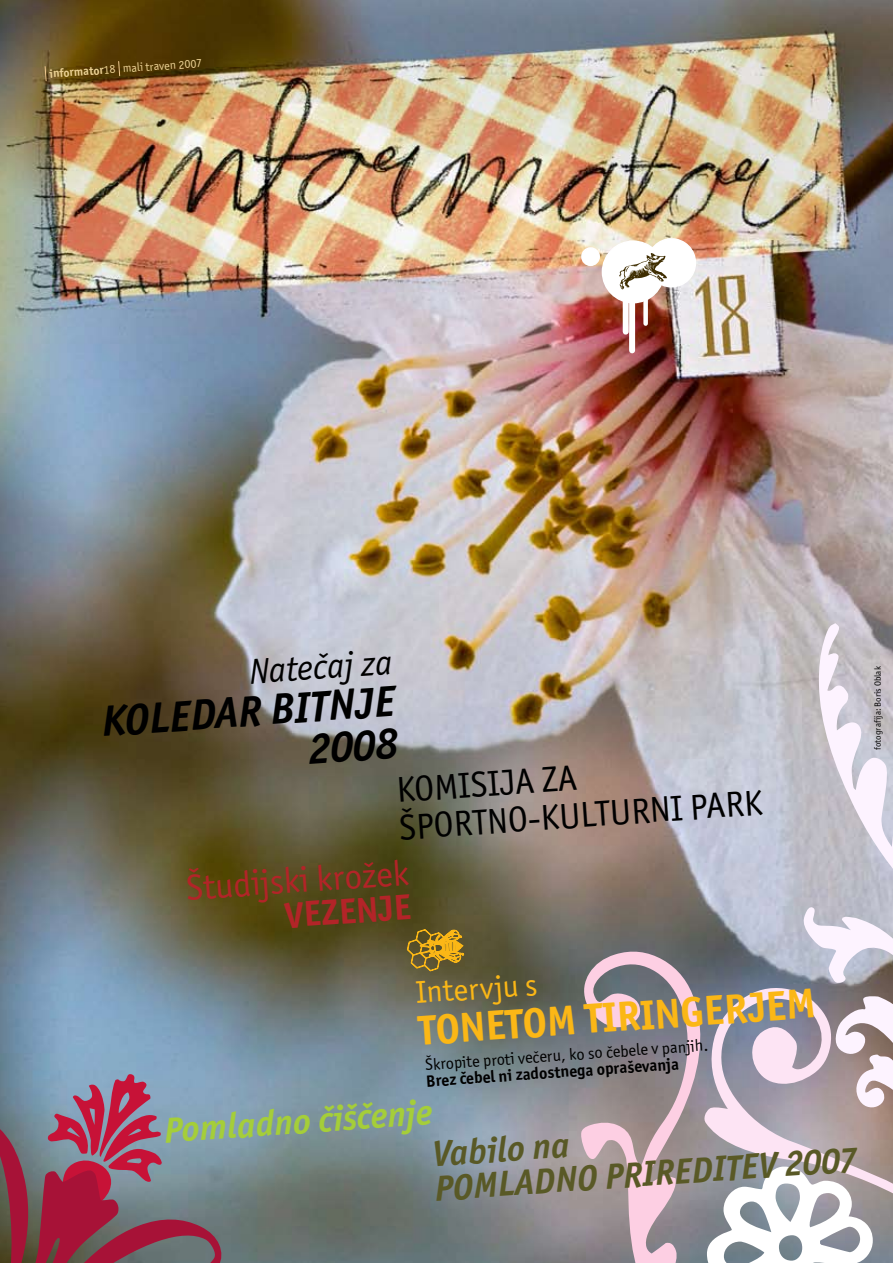
<style>
.page{position:relative;width:893px;height:1263px;background:#fff}
.page>*{position:absolute;margin:0;border:0;box-sizing:border-box;transform-origin:0 0}
.t1{font:italic 700 43.5px/42px "Officina San Itc TCE";color:#000;text-align:right}
.t2{font:700 42px "Officina San Itc TCE";color:#fbb716}
.t3{font:36px/37.5px "Officina San Itc TCE";color:#000}
.t4{font:italic 700 36px/34.5px "Officina San Itc TCE";color:#595926}
.t5{font:italic 700 36px "Officina San Itc TCE";color:#a5ce39}
.t6{font:36px "Officina San Itc TCE";color:#b32428}
.t7{font:italic 36px "Officina San Itc TCE";color:#000}
.t8{font:700 36px "Officina San Itc TCE";color:#b32428}
.t9{font:31.5px "Officina San Itc TCE";color:#fbb716}
.t10{font:16.5px "Officina San Itc TCE";color:#000}
.t11{font:700 16.5px "Officina San Itc TCE";color:#000}
.t12{font:12px "Officina San Itc TCE";color:#ebd194}
.t13{font:9px "Officina San Itc TCE";color:#000}
.s1{font-weight:700}
</style>
<div class="page">
<img style="left:0;top:0;width:893px;height:1263px">
<div style="left:629px;top:296px;width:6px;height:54px;background:#fff"></div>
<div style="left:643px;top:296px;width:5px;height:28px;background:#fff"></div>
<div style="left:602px;top:241px;width:62px;height:62px;background:#fff;border-radius:50%"></div>
<div style="left:602px;top:240px;width:63px;height:63px;border:2px solid #fff;border-radius:50%"></div>
<div style="left:648px;top:239px;width:47px;height:48px;background:#fff;border-radius:50%"></div>
<div style="left:647px;top:238px;width:49px;height:49px;border:2px solid #fff;border-radius:50%"></div>
<div style="left:582px;top:248px;width:17px;height:17px;background:#fff;border-radius:50%"></div>
<div style="left:581px;top:247px;width:19px;height:19px;border:2px solid #fff;border-radius:50%"></div>
<div style="left:623px;top:296px;width:6px;height:36px;background:#fff"></div>
<svg style="left:44px;top:66px;width:3px;height:16px"></svg>
<svg style="left:118px;top:61px;width:2px;height:16px"></svg>
<svg style="left:619px;top:253px;width:48px;height:36px"></svg>
<svg style="left:780px;top:1256px;width:93px;height:7px"></svg>
<svg style="left:0;top:1073px;width:222px;height:190px;background:#8b6175"></svg>
<svg style="left:780px;top:986px;width:113px;height:270px"></svg>
<svg style="left:581px;top:949px;width:199px;height:314px;background:#a69da7"></svg>
<svg style="left:803px;top:623px;width:90px;height:509px"></svg>
<svg style="left:407px;top:929px;width:57px;height:42px;background:#9a7a24"></svg>
<p class="t12" style="left:49px;top:67px;width:154px;rotate:-4deg"><span class="s1">informator</span>18 mali traven 2007</p>
<h3 class="t7" style="left:248px;top:652px;width:145px;rotate:-4deg">Natečaj za</h3>
<h1 class="t1" style="left:100px;top:700px;width:296px;rotate:-4deg">KOLEDAR BITNJE<br>2008</h1>
<h3 class="t3" style="left:395px;top:772px;width:366px;rotate:-4deg">KOMISIJA ZA<br>ŠPORTNO-KULTURNI PARK</h3>
<h3 class="t6" style="left:185px;top:867px;width:224px;rotate:-4deg">Študijski krožek</h3>
<h3 class="t8" style="left:284px;top:893px;width:128px;rotate:-4deg">VEZENJE</h3>
<p class="t13" style="left:873px;top:750px;width:85px;rotate:-90deg">fotografija: Boris Oblak</p>
<h3 class="t9" style="left:415px;top:974px;width:123px;rotate:-4deg">Intervju s</h3>
<h2 class="t2" style="left:417px;top:1005px;width:399px;rotate:-4deg">TONETOM TIRINGERJEM</h2>
<p class="t10" style="left:424px;top:1055px;width:285px;rotate:-4deg">Škropite proti večeru, ko so čebele v panjih.</p>
<p class="t11" style="left:426px;top:1071px;width:255px;rotate:-4deg">Brez čebel ni zadostnega opraševanja</p>
<h3 class="t5" style="left:163px;top:1109px;width:270px;rotate:-4deg">Pomladno čiščenje</h3>
<h3 class="t4" style="left:431px;top:1137px;width:425px;rotate:-4deg">Vabilo na<br>POMLADNO PRIREDITEV 2007</h3>
</div>
